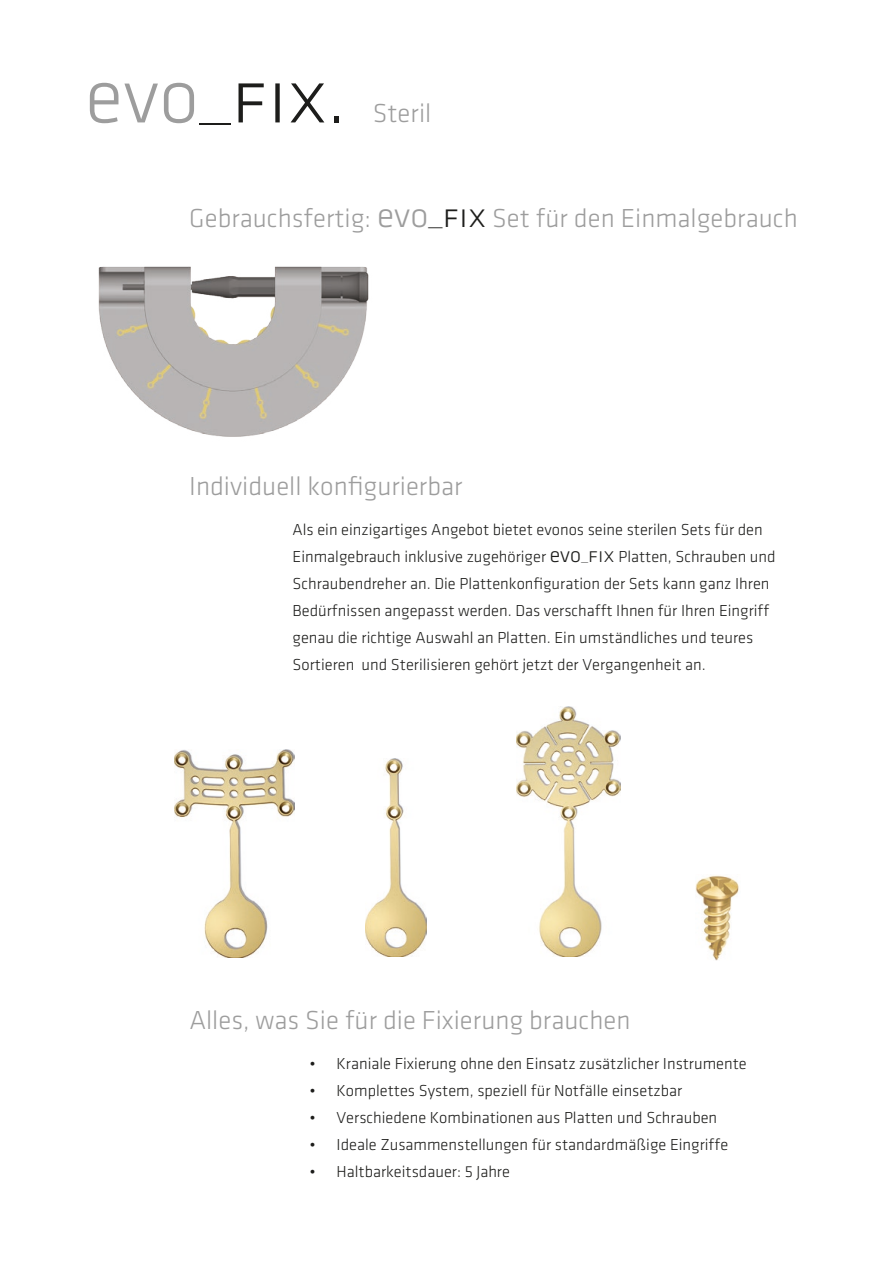
<style>
.page{position:relative;width:893px;height:1263px;background:#fff}
.page>*{position:absolute;margin:0;border:0;box-sizing:border-box;transform-origin:0 0}
.t1{font:75px "Klavika Light Caps SCTF";color:#1d1d1b}
.t2{font:300 27px "Klavika";color:#9d9d9d}
.t3{font:300 16.5px/27px "Klavika";color:#1d1d1b}
.s1{font-family:"Klavika";font-weight:300;font-size:79.8px;color:#9d9d9d}
.s2{font-size:35.85px}
.s3{font-family:"Klavika Light Caps SCTF";font-weight:400;font-size:33.75px;color:#1d1d1b}
.s4{font-size:21.9px}
.s5{font-family:"Klavika Light Caps SCTF";font-weight:400;font-size:20.7px}
</style>
<div class="page">
<img style="left:98px;top:266px;width:271px;height:171px">
<img style="left:174px;top:749px;width:120px;height:208px">
<img style="left:516px;top:706px;width:104px;height:251px">
<img style="left:366px;top:759px;width:61px;height:197px">
<img style="left:696px;top:875px;width:43px;height:85px">
<h1 class="t1" style="left:85px;top:59px;width:262px"><span class="s1">evo</span>_fix.</h1>
<h2 class="t2" style="left:373px;top:99px;width:60px">Steril</h2>
<h2 class="t2" style="left:189px;top:204px;width:610px">Gebrauchsfertig: <span class="s2">evo</span><span class="s3">_fix</span> Set für den Einmalgebrauch</h2>
<h2 class="t2" style="left:189px;top:472px;width:275px">Individuell konfigurierbar</h2>
<p class="t3" style="left:293px;top:516px;width:484px">Als ein einzigartiges Angebot bietet evonos seine sterilen Sets für den Einmalgebrauch inklusive zugehöriger <span class="s4">evo</span>_<span class="s5">fix</span> Platten, Schrauben und Schraubendreher an. Die Plattenkonfiguration der Sets kann ganz Ihren Bedürfnissen angepasst werden. Das verschafft Ihnen für Ihren Eingriff genau die richtige Auswahl an Platten. Ein umständliches und teures Sortieren und Sterilisieren gehört jetzt der Vergangenheit an.</p>
<h2 class="t2" style="left:189px;top:1006px;width:443px">Alles, was Sie für die Fixierung brauchen</h2>
<p class="t3" style="left:310px;top:1050px;width:439px">• Kraniale Fixierung ohne den Einsatz zusätzlicher Instrumente</p>
<p class="t3" style="left:310px;top:1077px;width:374px">• Komplettes System, speziell für Notfälle einsetzbar</p>
<p class="t3" style="left:310px;top:1104px;width:409px">• Verschiedene Kombinationen aus Platten und Schrauben</p>
<p class="t3" style="left:310px;top:1131px;width:420px">• Ideale Zusammenstellungen für standardmäßige Eingriffe</p>
<p class="t3" style="left:310px;top:1158px;width:202px">• Haltbarkeitsdauer: 5 Jahre</p>
</div>
